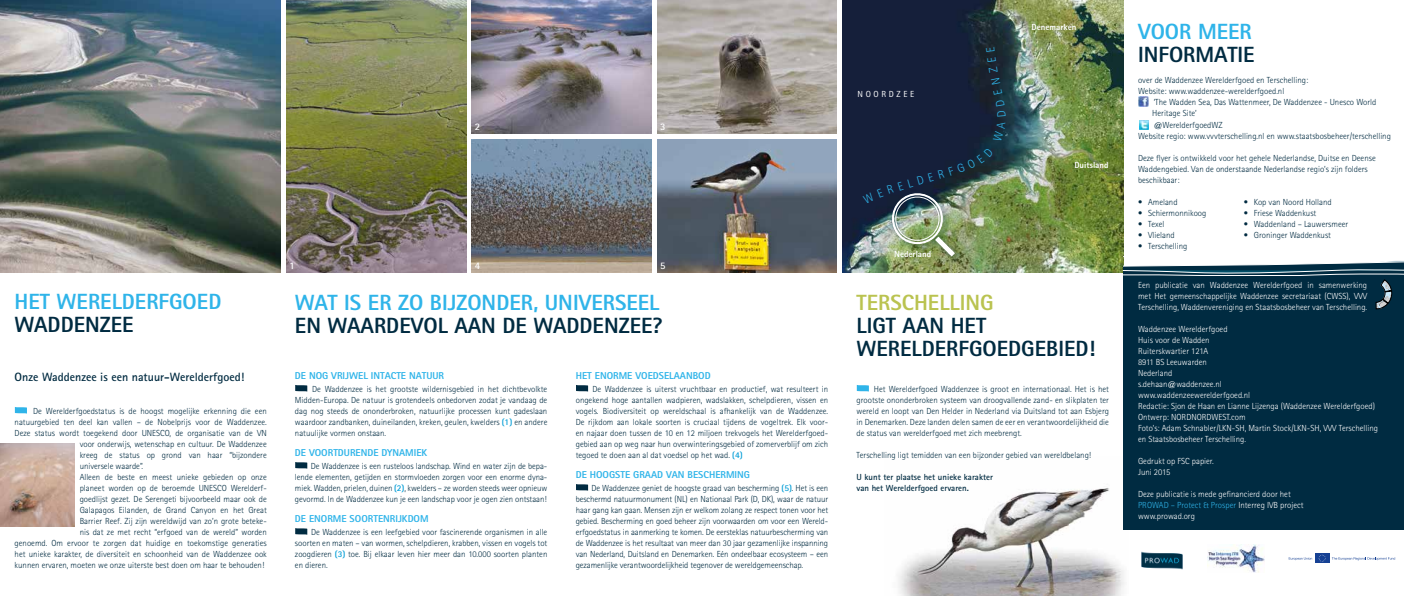
<style>
.page{position:relative;width:1404px;height:596px;background:#fff}
.page>*{position:absolute;margin:0;border:0;box-sizing:border-box;transform-origin:0 0}
.t1{font:800 22px/23px "AT Rotis Sans Serif";color:#002b41}
.t2{font:800 22px "AT Rotis Sans Serif";color:#2fb4e9}
.t3{font:800 22px "AT Rotis Sans Serif";color:#bac350}
.t4{font:700 12px "Rotis Sans Serif";color:#002b41}
.t5{font:800 10px "Rotis Sans Serif";color:#2fb4e9}
.t6{font:700 10px "Rotis Sans Serif";color:#fff}
.t7{font:300 8.8px/11px "Rotis Sans Serif";color:#002b41;text-align:justify}
.t8{font:300 8.8px/11px "Rotis Sans Serif";color:#fff}
.t9{font:700 8.8px/11px "Rotis Sans Serif";color:#002b41}
.t10{font:800 8.8px "AT Rotis Sans Serif";color:#fff}
.t11{font:8.8px "AT Rotis Sans Serif";letter-spacing:.3em;color:#fff}
.s1{font-weight:700;color:#009cd6}
.s2{color:#2fb4e9}
</style>
<div class="page">
<img style="left:286px;top:0;width:180px;height:272px">
<svg style="left:295px;top:385px;width:12px;height:6px"></svg>
<svg style="left:295px;top:462px;width:12px;height:6px"></svg>
<svg style="left:295px;top:528px;width:12px;height:6px"></svg>
<img style="left:0;top:0;width:281px;height:272px">
<img style="left:0;top:443px;width:74px;height:83px">
<svg style="left:15px;top:407px;width:12px;height:6px"></svg>
<img style="left:471px;top:0;width:180px;height:133px">
<img style="left:471px;top:139px;width:180px;height:133px">
<img style="left:657px;top:139px;width:179px;height:133px">
<img style="left:657px;top:0;width:179px;height:133px">
<svg style="left:576px;top:385px;width:12px;height:6px"></svg>
<svg style="left:576px;top:484px;width:12px;height:6px"></svg>
<img style="left:898px;top:488px;width:230px;height:107px">
<img style="left:842px;top:0;width:281px;height:272px">
<svg style="left:856px;top:385px;width:12px;height:6px"></svg>
<div style="left:1123px;top:269px;width:280px;height:260px;background:#002b41"></div>
<img style="left:1207px;top:544px;width:57px;height:28px">
<div style="left:1314px;top:553px;width:15px;height:9px;background:#164194"></div>
<svg style="left:1318px;top:554px;width:7px;height:7px"></svg>
<svg style="left:1331px;top:557px;width:63px;height:3px"></svg>
<svg style="left:1288px;top:557px;width:23px;height:3px"></svg>
<img style="left:1141px;top:551px;width:40px;height:18px">
<svg style="left:1138px;top:97px;width:9px;height:9px"></svg>
<svg style="left:1139px;top:120px;width:8px;height:9px"></svg>
<div style="left:931px;top:233px;width:31px;height:31px;background:#002b41;opacity:.5"></div>
<svg style="left:1123px;top:254px;width:280px;height:55px"></svg>
<img style="left:862px;top:47px;width:143px;height:209px">
<p class="t6" style="left:474px;top:120px;width:7px">2</p>
<p class="t6" style="left:660px;top:120px;width:7px">3</p>
<p class="t11" style="left:857px;top:89px;width:58px">NOORDZEE</p>
<p class="t10" style="left:1031px;top:21px;width:46px">Denemarken</p>
<p class="t10" style="left:1074px;top:159px;width:36px">Duitsland</p>
<h1 class="t2" style="left:15px;top:287px;width:208px">HET WERELDERFGOED</h1>
<h1 class="t1" style="left:15px;top:313px;width:120px">WADDENZEE</h1>
<h2 class="t4" style="left:15px;top:369px;width:231px">Onze Waddenzee is een natuur-Werelderfgoed!</h2>
<p class="t7" style="left:33px;top:405px;width:235px">De Werelderfgoedstatus is de hoogst mogelijke erkenning die een</p>
<p class="t7" style="left:15px;top:416px;width:253px">natuurgebied ten deel kan vallen – de Nobelprijs voor de Waddenzee.</p>
<p class="t7" style="left:15px;top:427px;width:253px">Deze status wordt toegekend door UNESCO, de organisatie van de VN</p>
<p class="t7" style="left:80px;top:438px;width:189px">voor onderwijs, wetenschap en cultuur. De Waddenzee</p>
<p class="t7" style="left:80px;top:449px;width:188px">kreeg de status op grond van haar “bijzondere</p>
<p class="t7" style="left:80px;top:460px;width:65px">universele waarde”.</p>
<p class="t7" style="left:80px;top:471px;width:189px">Alleen de beste en meest unieke gebieden op onze</p>
<p class="t7" style="left:80px;top:482px;width:189px">planeet worden op de beroemde UNESCO Werelderf-</p>
<p class="t7" style="left:80px;top:493px;width:189px">goedlijst gezet. De Serengeti bijvoorbeeld maar ook de</p>
<p class="t7" style="left:80px;top:504px;width:189px">Galapagos Eilanden, de Grand Canyon en het Great</p>
<p class="t7" style="left:80px;top:515px;width:189px">Barrier Reef. Zij zijn wereldwijd van zo’n grote beteke-</p>
<p class="t7" style="left:80px;top:526px;width:189px">nis dat ze met recht “erfgoed van de wereld” worden</p>
<p class="t7" style="left:15px;top:537px;width:254px">genoemd. Om ervoor te zorgen dat huidige en toekomstige generaties</p>
<p class="t7" style="left:15px;top:548px;width:254px">het unieke karakter, de diversiteit en schoonheid van de Waddenzee ook</p>
<p class="t7" style="left:15px;top:559px;width:251px">kunnen ervaren, moeten we onze uiterste best doen om haar te behouden!</p>
<p class="t6" style="left:289px;top:259px;width:7px">1</p>
<p class="t6" style="left:474px;top:259px;width:7px">4</p>
<p class="t6" style="left:660px;top:259px;width:7px">5</p>
<h1 class="t2" style="left:295px;top:288px;width:366px">WAT IS ER ZO BIJZONDER, UNIVERSEEL</h1>
<h1 class="t1" style="left:295px;top:313px;width:369px">EN WAARDEVOL AAN DE WADDENZEE?</h1>
<p class="t5" style="left:295px;top:369px;width:151px">DE NOG VRIJWEL INTACTE NATUUR</p>
<p class="t7" style="left:295px;top:383px;width:254px;text-indent:17px">De Waddenzee is het grootste wildernisgebied in het dichtbevolkte Midden-Europa. De natuur is grotendeels onbedorven zodat je vandaag de dag nog steeds de ononderbroken, natuurlijke processen kunt gadeslaan waardoor zandbanken, duineilanden, kreken, geulen, kwelders <span class="s1">(1)</span> en andere natuulijke vormen onstaan.</p>
<p class="t5" style="left:295px;top:446px;width:134px">DE VOORTDURENDE DYNAMIEK</p>
<p class="t7" style="left:295px;top:460px;width:254px;text-indent:16px">De Waddenzee is een rusteloos landschap. Wind en water zijn de bepa&shy;lende elementen, getijden en stormvloeden zorgen voor een enorme dyna&shy;miek. Wadden, prielen, duinen <span class="s1">(2)</span>, kwelders – ze worden steeds weer opnieuw gevormd. In de Waddenzee kun je een landschap voor je ogen zien ontstaan!</p>
<p class="t5" style="left:295px;top:512px;width:135px">DE ENORME SOORTENRIJKDOM</p>
<p class="t7" style="left:295px;top:526px;width:254px;text-indent:16px">De Waddenzee is een leefgebied voor fascinerende organismen in alle soorten en maten – van wormen, schelpdieren, krabben, vissen en vogels tot zoogdieren <span class="s1">(3)</span> toe. Bij elkaar leven hier meer dan 10.000 soorten planten en dieren.</p>
<p class="t5" style="left:575px;top:369px;width:136px">HET ENORME VOEDSELAANBOD</p>
<p class="t7" style="left:575px;top:383px;width:254px;text-indent:17px">De Waddenzee is uiterst vruchtbaar en productief, wat resulteert in ongekend hoge aantallen wadpieren, wadslakken, schelpdieren, vissen en vogels. Biodiversiteit op wereldschaal is afhankelijk van de Waddenzee.<br>De rijkdom aan lokale soorten is cruciaal tijdens de vogeltrek. Elk voor&shy;en najaar doen tussen de 10 en 12 miljoen trekvogels het Werelderfgoed&shy;gebied aan op weg naar hun overwinteringsgebied of zomerverblijf om zich tegoed te doen aan al dat voedsel op het wad. <span class="s1">(4)</span></p>
<p class="t5" style="left:575px;top:468px;width:176px">DE HOOGSTE GRAAD VAN BESCHERMING</p>
<p class="t7" style="left:575px;top:482px;width:254px;text-indent:16px">De Waddenzee geniet de hoogste graad van bescherming <span class="s1">(5)</span>. Het is een beschermd natuurmonument (NL) en Nationaal Park (D, DK), waar de natuur haar gang kan gaan. Mensen zijn er welkom zolang ze respect tonen voor het gebied. Bescherming en goed beheer zijn voorwaarden om voor een Wereld&shy;erfgoedstatus in aanmerking te komen. De eersteklas natuurbescherming van de Waddenzee is het resultaat van meer dan 30 jaar gezamenlijke inspanning van Nederland, Duitsland en Denemarken. Eén ondeelbaar ecosysteem – een gezamenlijke verantwoordelijkheid tegenover de wereldgemeenschap.</p>
<p class="t10" style="left:894px;top:248px;width:38px">Nederland</p>
<h1 class="t3" style="left:856px;top:288px;width:138px">TERSCHELLING</h1>
<h1 class="t1" style="left:856px;top:313px;width:240px">LIGT AAN HET<br>WERELDERFGOEDGEBIED!</h1>
<p class="t7" style="left:856px;top:383px;width:254px;text-indent:17px">Het Werelderfgoed Waddenzee is groot en internationaal. Het is het grootste ononderbroken systeem van droogvallende zand- en slikplaten ter wereld en loopt van Den Helder in Nederland via Duitsland tot aan Esbjerg in Denemarken. Deze landen delen samen de eer en verantwoordelijkheid die de status van werelderfgoed met zich meebrengt.</p>
<p class="t7" style="left:856px;top:449px;width:236px">Terschelling ligt temidden van een bijzonder gebied van wereldbelang!</p>
<p class="t9" style="left:856px;top:471px;width:138px">U kunt ter plaatse het unieke karakter van het Werelderfgoed ervaren.</p>
<h1 class="t2" style="left:1137px;top:18px;width:115px">VOOR MEER</h1>
<h1 class="t1" style="left:1137px;top:43px;width:118px">INFORMATIE</h1>
<p class="t7" style="left:1137px;top:75px;width:171px">over de Waddenzee Werelderfgoed en Terschelling:<br>Website: www.waddenzee-werelderfgoed.nl</p>
<p class="t7" style="left:1153px;top:97px;width:224px">‘The Wadden Sea, Das Wattenmeer, De Waddenzee - Unesco World</p>
<p class="t7" style="left:1152px;top:108px;width:46px">Heritage Site’</p>
<p class="t7" style="left:1153px;top:119px;width:71px">@WerelderfgoedWZ</p>
<p class="t7" style="left:1137px;top:130px;width:254px">Website regio: www.vvvterschelling.nl en www.staatsbosbeheer/terschelling</p>
<p class="t7" style="left:1137px;top:152px;width:239px;text-align:left">Deze flyer is ontwikkeld voor het gehele Nederlandse, Duitse en Deense<br>Waddengebied. Van de onderstaande Nederlandse regio’s zijn folders beschikbaar:</p>
<p class="t7" style="left:1137px;top:196px;width:41px">• Ameland</p>
<p class="t7" style="left:1137px;top:207px;width:70px">• Schiermonnikoog</p>
<p class="t7" style="left:1137px;top:218px;width:28px">• Texel</p>
<p class="t7" style="left:1137px;top:229px;width:38px">• Vlieland</p>
<p class="t7" style="left:1137px;top:240px;width:51px">• Terschelling</p>
<p class="t7" style="left:1243px;top:196px;width:89px">• Kop van Noord Holland</p>
<p class="t7" style="left:1243px;top:207px;width:74px">• Friese Waddenkust</p>
<p class="t7" style="left:1243px;top:218px;width:106px">• Waddenland – Lauwersmeer</p>
<p class="t7" style="left:1243px;top:229px;width:89px">• Groninger Waddenkust</p>
<p class="t8" style="left:1137px;top:279px;width:231px;text-align:justify">Een publicatie van Waddenzee Werelderfgoed in samenwerking met Het gemeenschappelijke Waddenzee secretariaat (CWSS), VVV Terschelling, Waddenvereniging en Staatsbosbeheer van Terschelling.</p>
<p class="t8" style="left:1137px;top:323px;width:241px">Waddenzee Werelderfgoed<br>Huis voor de Wadden<br>Ruiterskwartier 121A<br>8911 BS Leeuwarden<br>Nederland<br>s.dehaan@waddenzee.nl<br>www.waddenzeewerelderfgoed.nl<br>Redactie: Sjon de Haan en Lianne Lijzenga (Waddenzee Werelderfgoed)<br>Ontwerp: NORDNORDWEST.com<br>Foto’s: Adam Schnabler/LKN-SH, Martin Stock/LKN-SH, VVV Terschelling en Staatsbosbeheer Terschelling.</p>
<p class="t8" style="left:1137px;top:455px;width:77px">Gedrukt op FSC papier.<br>Juni 2015</p>
<p class="t8" style="left:1137px;top:488px;width:167px">Deze publicatie is mede gefinancierd door het<br><span class="s2">PROWAD – Protect &amp; Prosper</span> Interreg IVB project www.prowad.org</p>
</div>
